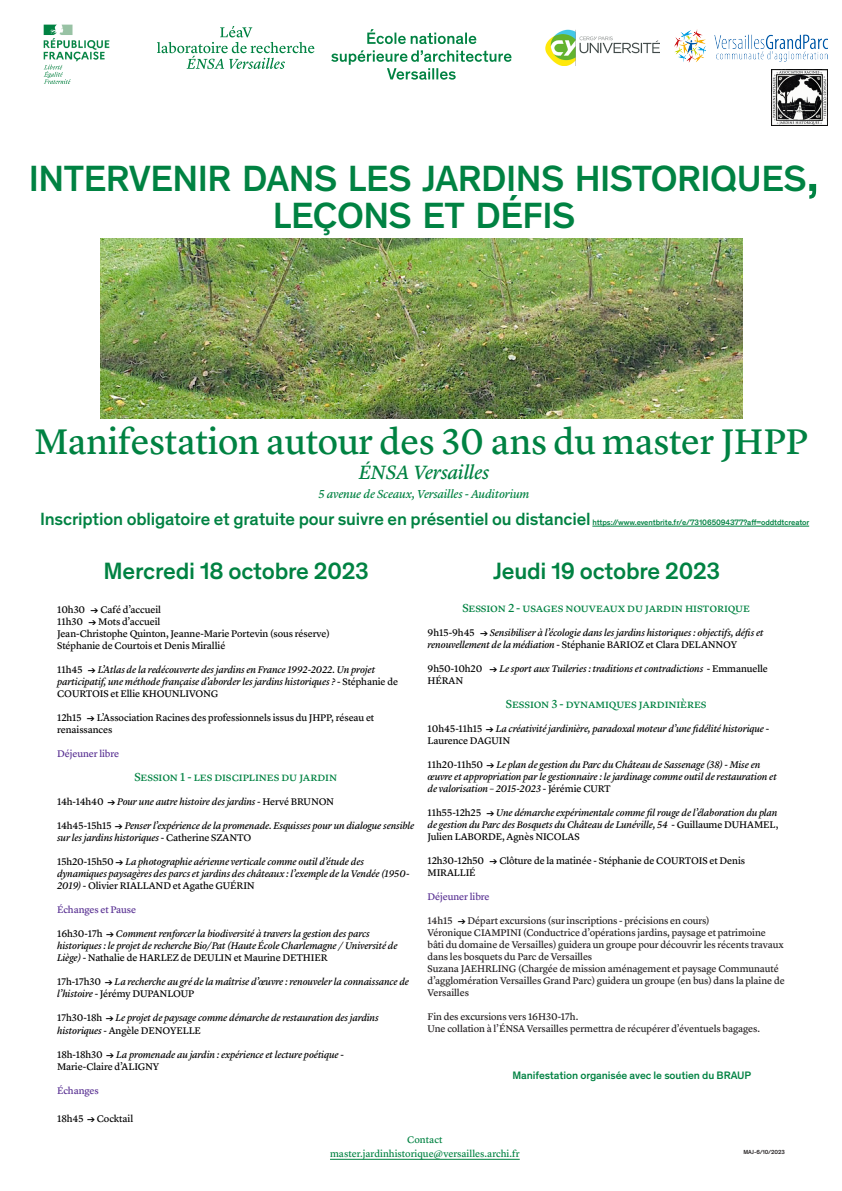
<style>
.page{position:relative;width:842px;height:1191px;background:#fff}
.page>*{position:absolute;margin:0;border:0;box-sizing:border-box;transform-origin:0 0}
.H4_Theinhardt{font:500 37.1px/37.5px "Theinhardt";letter-spacing:-.015em;color:#008242;text-align:center}
.T_-_Courant_Theinhar{font:37px "Lyon Text Regular No.2";letter-spacing:-.01em;color:#008242}
.H4_Theinhardt-2{font:500 24px "Theinhardt";letter-spacing:-.01em;color:#008242}
.T_-_Chapeau_Lyon{font:italic 20px "Lyon Text Regular No.2";letter-spacing:-.015em;color:#008242}
.T_-_Chapeau_Theinhar{font:500 18px "Theinhardt";letter-spacing:-.01em;color:#008242}
.T_-_Chapeau_Theinhar-2{font:12px "Lyon Text Regular No.2";letter-spacing:-.01em;color:#008242}
.T_-_Chapeau_Lyon-2{font:italic 12px "Lyon Text Regular No.2";letter-spacing:-.015em;color:#008242}
.T_-_Courant_Theinhar-2{font:500 11px "Theinhardt";letter-spacing:-.01em;color:#008242}
.T_-_Chapeau_Theinhar-3{font:italic 10px/12px "Lyon Text Regular No.2";letter-spacing:-.015em;color:#000}
.T_-_Chapeau_Theinhar-4{font:10px/12px "Lyon Text Regular No.2";letter-spacing:-.01em;color:#231f20}
.T_-_Chapeau_Theinhar-5{font:10px/12px "Lyon Text Regular No.2";letter-spacing:-.01em;color:#000}
.T_-_Chapeau_Lyon-3{font:10px/14px "Lyon Text Regular No.2";color:#008242;text-align:center}
.T_-_Chapeau_Theinhar-6{font:10px "Lyon Text Regular No.2";letter-spacing:-.01em;color:#583092}
.T_-_Chapeau_Theinhar-7{font:500 8px "Theinhardt";letter-spacing:-.01em;color:#008242}
.t1{font:500 6px "Theinhardt";letter-spacing:-.01em;color:#231f20}
.s1{font-size:53px}
.s2{font-style:normal}
.s3{font-family:"Theinhardt";font-weight:500;font-style:normal}
.s4{font-family:"Theinhardt";font-weight:500}
.s5{font-family:"Theinhardt";font-weight:500;color:#000}
</style>
<div class="page">
<hr style="left:330px;top:1159px;width:190px;height:1px;background:#008242">
<img style="left:100px;top:238px;width:643px;height:180px">
<hr style="left:592px;top:526px;width:217px;height:1px;background:#008242">
<img style="left:43px;top:24px;width:67px;height:60px">
<svg style="left:331px;top:50px;width:180px;height:30px"></svg>
<svg style="left:367px;top:29px;width:109px;height:15px"></svg>
<img style="left:545px;top:29px;width:114px;height:37px">
<img style="left:674px;top:30px;width:154px;height:32px">
<img style="left:771px;top:69px;width:57px;height:56px">
<svg style="left:157px;top:26px;width:157px;height:43px"></svg>
<p class="H4_Theinhardt" style="left:29px;top:157px;width:792px">INTERVENIR DANS LES JARDINS HISTORIQUES<span class="s1">,<br></span>LEÇONS ET DÉFIS</p>
<p class="T_-_Courant_Theinhar" style="left:34px;top:413px;width:775px">Manifestation autour des 30 ans du master JHPP</p>
<p class="T_-_Chapeau_Lyon" style="left:359px;top:456px;width:132px">ÉNSA Versailles</p>
<p class="T_-_Chapeau_Lyon-2" style="left:319px;top:484px;width:212px">5 avenue de Sceaux, Versailles - Auditorium</p>
<p class="T_-_Chapeau_Theinhar" style="left:40px;top:506px;width:552px">Inscription obligatoire et gratuite pour suivre en présentiel ou distanciel</p>
<p class="T_-_Chapeau_Theinhar-7" style="left:592px;top:517px;width:218px">https://www.eventbrite.fr/e/731065094377?aff=oddtdtcreator</p>
<p class="H4_Theinhardt-2" style="left:493px;top:552px;width:229px">Jeudi 19 octobre 2023</p>
<p class="T_-_Chapeau_Theinhar-2" style="left:462px;top:598px;width:289px">Session 2 - usages nouveaux du jardin historique</p>
<p class="T_-_Chapeau_Theinhar-3" style="left:427px;top:625px;width:338px"><span class="s2">9h15-9h45</span> <span class="s3">-&gt;</span> Sensibiliser à l’écologie dans les jardins historiques : objectifs, défis et renouvellement de la médiation <span class="s2">- Stéphanie BARIOZ et Clara DELANNOY</span></p>
<p class="T_-_Chapeau_Theinhar-3" style="left:427px;top:661px;width:342px"><span class="s2">9h50-10h20</span> <span class="s3">-&gt;</span> Le sport aux Tuileries : traditions et contradictions <span class="s2">- Emmanuelle<br>HÉRAN</span></p>
<p class="T_-_Chapeau_Theinhar-2" style="left:506px;top:694px;width:202px">Session 3 - dynamiques jardinières</p>
<p class="T_-_Chapeau_Theinhar-3" style="left:427px;top:721px;width:343px"><span class="s2">10h45-11h15</span> <span class="s3">-&gt;</span> La créativité jardinière, paradoxal moteur d’une fidélité historique <span class="s2">-</span></p>
<p class="T_-_Chapeau_Theinhar-5" style="left:427px;top:733px;width:84px">Laurence DAGUIN</p>
<p class="T_-_Chapeau_Theinhar-3" style="left:427px;top:757px;width:351px"><span class="s2">11h20-11h50</span> <span class="s3">-&gt;</span> Le plan de gestion du Parc du Château de Sassenage (38) - Mise en œuvre et appropriation par le gestionnaire : le jardinage comme outil de restauration et de valorisation – 2015-2023 <span class="s2">- Jérémie CURT</span></p>
<p class="T_-_Chapeau_Theinhar-3" style="left:427px;top:805px;width:352px;text-align:justify"><span class="s2">11h55-12h25</span> <span class="s3">-&gt;</span> Une démarche expérimentale comme fil rouge de l’élaboration du plan de gestion du Parc des Bosquets du Château de Lunéville, 54 <span class="s2">- Guillaume DUHAMEL, Julien LABORDE, Agnès NICOLAS</span></p>
<p class="T_-_Chapeau_Theinhar-5" style="left:427px;top:853px;width:319px">12h30-12h50 <span class="s4">-&gt;</span> Clôture de la matinée - Stéphanie de COURTOIS et Denis<br>MIRALLIÉ</p>
<p class="T_-_Chapeau_Theinhar-6" style="left:427px;top:888px;width:64px">Déjeuner libre</p>
<p class="T_-_Chapeau_Theinhar-4" style="left:427px;top:913px;width:358px">14h15 <span class="s5">-&gt;</span> Départ excursions (sur inscriptions - précisions en cours)<br>Véronique CIAMPINI (Conductrice d’opérations jardins, paysage et patrimoine bâti du domaine de Versailles) guidera un groupe pour découvrir les récents travaux dans les bosquets du Parc de Versailles</p>
<p class="T_-_Chapeau_Theinhar-4" style="left:427px;top:961px;width:359px">Suzana JAEHRLING (Chargée de mission aménagement et paysage Communauté d’agglomération Versailles Grand Parc) guidera un groupe (en bus) dans la plaine de<br>Versailles</p>
<p class="T_-_Chapeau_Theinhar-4" style="left:427px;top:1009px;width:152px">Fin des excursions vers 16H30-17h.</p>
<p class="T_-_Chapeau_Theinhar-4" style="left:427px;top:1021px;width:334px">Une collation à l’ÉNSA Versailles permettra de récupérer d’éventuels bagages.</p>
<p class="H4_Theinhardt-2" style="left:104px;top:552px;width:267px">Mercredi 18 octobre 2023</p>
<p class="T_-_Chapeau_Theinhar-5" style="left:57px;top:603px;width:106px">10h30 <span class="s4">-&gt;</span> Café d’accueil</p>
<p class="T_-_Chapeau_Theinhar-5" style="left:57px;top:615px;width:105px">11h30 <span class="s4">-&gt;</span> Mots d’accueil</p>
<p class="T_-_Chapeau_Theinhar-5" style="left:57px;top:627px;width:274px">Jean-Christophe Quinton, Jeanne-Marie Portevin (sous réserve)</p>
<p class="T_-_Chapeau_Theinhar-5" style="left:57px;top:639px;width:170px">Stéphanie de Courtois et Denis Mirallié</p>
<p class="T_-_Chapeau_Theinhar-3" style="left:57px;top:663px;width:343px"><span class="s2">11h45</span> <span class="s3">-&gt;</span> L’Atlas de la redécouverte des jardins en France 1992-2022. Un projet participatif, une méthode française d’aborder les jardins historiques ? <span class="s2">- Stéphanie de<br>COURTOIS et Ellie KHOUNLIVONG</span></p>
<p class="T_-_Chapeau_Theinhar-5" style="left:57px;top:711px;width:319px">12h15 <span class="s4">-&gt;</span> L’Association Racines des professionnels issus du JHPP, réseau et renaissances</p>
<p class="T_-_Chapeau_Theinhar-6" style="left:57px;top:746px;width:64px">Déjeuner libre</p>
<p class="T_-_Chapeau_Theinhar-2" style="left:134px;top:768px;width:204px">Session 1 - les disciplines du jardin</p>
<p class="T_-_Chapeau_Theinhar-3" style="left:57px;top:795px;width:279px"><span class="s2">14h-14h40</span> <span class="s3">-&gt;</span> Pour une autre histoire des jardins - <span class="s2">Hervé BRUNON</span></p>
<p class="T_-_Chapeau_Theinhar-3" style="left:57px;top:819px;width:359px"><span class="s2">14h45-15h15</span> <span class="s3">-&gt;</span> Penser l’expérience de la promenade. Esquisses pour un dialogue sensible sur les jardins historiques <span class="s2">- Catherine SZANTO</span></p>
<p class="T_-_Chapeau_Theinhar-3" style="left:57px;top:855px;width:354px"><span class="s2">15h20-15h50</span> <span class="s3">-&gt;</span> La photographie aérienne verticale comme outil d’étude des dynamiques paysagères des parcs et jardins des châteaux : l’exemple de la Vendée (1950-<br>2019) <span class="s2">- Olivier RIALLAND et Agathe GUÉRIN</span></p>
<p class="T_-_Chapeau_Theinhar-6" style="left:57px;top:902px;width:81px">Échanges et Pause</p>
<p class="T_-_Chapeau_Theinhar-3" style="left:57px;top:927px;width:342px"><span class="s2">16h30-17h</span> <span class="s3">-&gt;</span> Comment renforcer la biodiversité à travers la gestion des parcs historiques : le projet de recherche Bio/Pat (Haute École Charlemagne / Université de<br>Liège) <span class="s2">- Nathalie de HARLEZ de DEULIN et Maurine DETHIER</span></p>
<p class="T_-_Chapeau_Theinhar-3" style="left:57px;top:975px;width:353px"><span class="s2">17h-17h30</span> <span class="s3">-&gt;</span> La recherche au gré de la maîtrise d’œuvre : renouveler la connaissance de l’histoire <span class="s2">- Jérémy DUPANLOUP</span></p>
<p class="T_-_Chapeau_Theinhar-3" style="left:57px;top:1011px;width:323px"><span class="s2">17h30-18h</span> <span class="s3">-&gt;</span> Le projet de paysage comme démarche de restauration des jardins historiques - <span class="s2">Angèle DENOYELLE</span></p>
<p class="T_-_Chapeau_Theinhar-3" style="left:57px;top:1047px;width:288px"><span class="s2">18h-18h30</span> <span class="s3">-&gt;</span> La promenade au jardin : expérience et lecture poétique <span class="s2">-</span></p>
<p class="T_-_Chapeau_Theinhar-5" style="left:57px;top:1059px;width:104px">Marie-Claire d’ALIGNY</p>
<p class="T_-_Chapeau_Theinhar-6" style="left:57px;top:1082px;width:43px">Échanges</p>
<p class="T_-_Chapeau_Theinhar-5" style="left:57px;top:1111px;width:78px">18h45 <span class="s4">-&gt;</span> Cocktail</p>
<p class="T_-_Courant_Theinhar-2" style="left:512px;top:1066px;width:240px">Manifestation organisée avec le soutien du BRAUP</p>
<p class="T_-_Chapeau_Lyon-3" style="left:330px;top:1132px;width:191px">Contact master.jardinhistorique@versailles.archi.fr</p>
<p class="t1" style="left:743px;top:1147px;width:43px">MAJ-6/10/2023</p>
</div>
